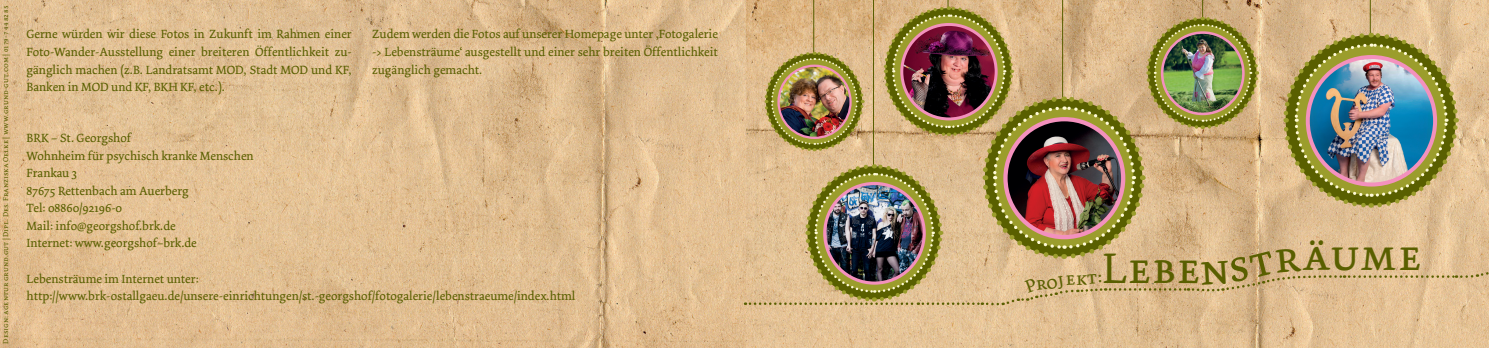
<style>
.page{position:relative;width:1489px;height:348px;background:#fff}
.page>*{position:absolute;margin:0;border:0;box-sizing:border-box;transform-origin:0 0}
.t1{font:45px "Dolly Small Caps";color:#595f00}
.t2{font:12.5px/17.5px "Dolly";color:#595f00}
.t3{font:7.5px "Dolly Small Caps";color:#595f00}
</style>
<div class="page">
<img style="left:745px;top:306px;width:743px;height:41px">
<svg style="left:0;top:0;width:745px;height:347px;background:#dfbd91"></svg>
<img style="left:745px;top:0;width:744px;height:306px">
<p class="t3" style="left:1px;top:343px;width:339px;rotate:-90deg">Design: agentur grund.gut | Dipl. Des. Franziska Oelke | www.grund-gut.com | 0179-7 44 82 85</p>
<p class="t2" style="left:27px;top:26px;width:326px;text-align:justify">Gerne würden wir diese Fotos in Zukunft im Rahmen einer Foto-Wander-Ausstellung einer breiteren Öffentlichkeit zu&shy;gänglich machen (z.B. Landratsamt MOD, Stadt MOD und KF, Banken in MOD und KF, BKH KF, etc.).</p>
<p class="t2" style="left:372px;top:26px;width:347px;text-align:justify">Zudem werden die Fotos auf unserer Homepage unter ‚Fotogalerie -&gt; Lebensträume‘ ausgestellt und einer sehr breiten Öffentlichkeit zugänglich gemacht.</p>
<p class="t2" style="left:27px;top:129px;width:229px">BRK – St. Georgshof<br>Wohnheim für psychisch kranke Menschen<br>Frankau 3<br>87675 Rettenbach am Auerberg<br>Tel: 08860/92196-0<br>Mail: info@georgshof.brk.de<br>Internet: www.georgshof–brk.de</p>
<p class="t2" style="left:27px;top:269px;width:550px">Lebensträume im Internet unter: http://www.brk-ostallgaeu.de/unsere-einrichtungen/st.-georgshof/fotogalerie/lebenstraeume/index.html</p>
<h1 class="t1" style="left:1102px;top:241px;width:75px">Leb</h1>
<h1 class="t1" style="left:1302px;top:228px;width:121px">äume</h1>
</div>
